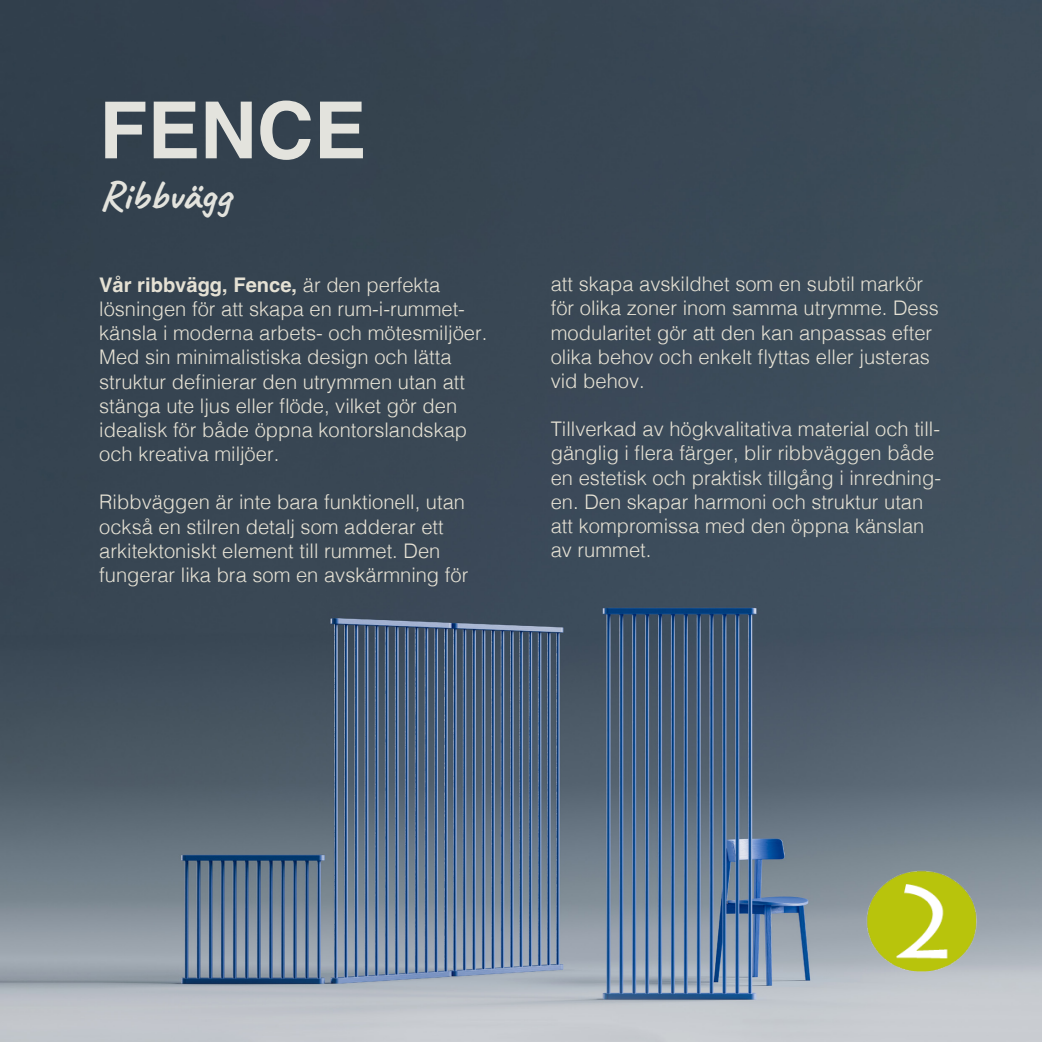
<style>
.page{position:relative;width:1042px;height:1042px;background:#fff}
.page>*{position:absolute;margin:0;border:0;box-sizing:border-box;transform-origin:0 0}
.t1{font:700 78.75px "Helvetica";color:#e3e3dd}
.t2{font:700 42px "Caveat";color:#e3e3dd}
.t3{font:300 20.12px/24.2px "Helvetica";color:#e5e1d4}
.s1{font-weight:700}
</style>
<div class="page">
<img style="left:0;top:0;width:1042px;height:1042px">
<img style="left:863px;top:871px;width:113px;height:108px">
<p class="t1" style="left:99px;top:83px;width:268px">FENCE</p>
<p class="t2" style="left:99px;top:168px;width:133px">Ribbvägg</p>
<p class="t3" style="left:99px;top:271px;width:390px"><span class="s1">Vår ribbvägg, Fence,</span> är den perfekta lösningen för att skapa en rum-i-rummet&shy;känsla i moderna arbets- och mötesmiljöer.<br>Med sin minimalistiska design och lätta struktur definierar den utrymmen utan att stänga ute ljus eller flöde, vilket gör den idealisk för både öppna kontorslandskap och kreativa miljöer.</p>
<p class="t3" style="left:99px;top:489px;width:371px">Ribbväggen är inte bara funktionell, utan också en stilren detalj som adderar ett arkitektoniskt element till rummet. Den fungerar lika bra som en avskärmning för</p>
<p class="t3" style="left:551px;top:271px;width:390px">att skapa avskildhet som en subtil markör för olika zoner inom samma utrymme. Dess modularitet gör att den kan anpassas efter olika behov och enkelt flyttas eller justeras vid behov.</p>
<p class="t3" style="left:551px;top:416px;width:392px">Tillverkad av högkvalitativa material och till&shy;gänglig i flera färger, blir ribbväggen både en estetisk och praktisk tillgång i inredning&shy;en. Den skapar harmoni och struktur utan att kompromissa med den öppna känslan av rummet.</p>
</div>
